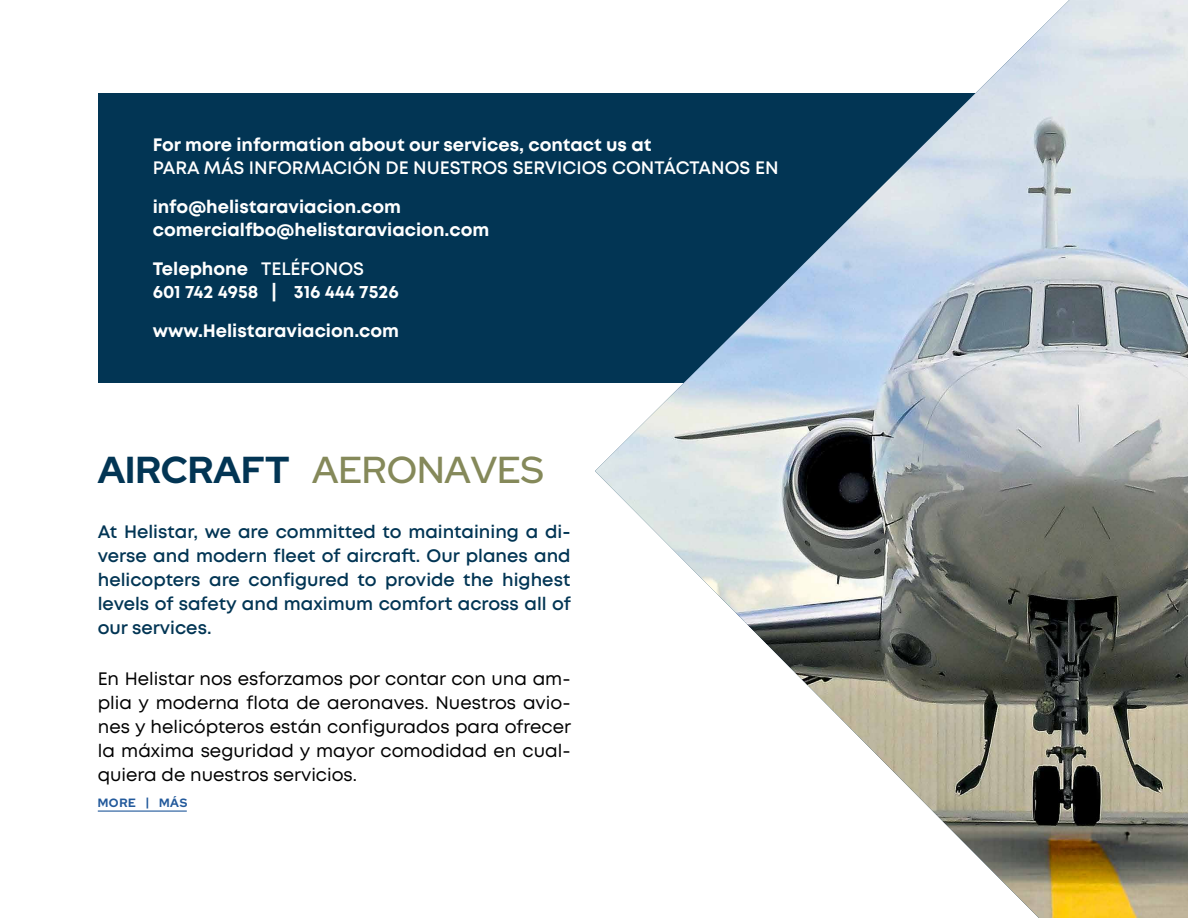
<style>
.page{position:relative;width:1188px;height:918px;background:#fff}
.page>*{position:absolute;margin:0;border:0;box-sizing:border-box;transform-origin:0 0}
.t1{font:600 37.5px "Red Hat Display";color:#85895a}
.t2{font:18px/24px "Mont";color:#000;text-align:justify}
.t3{font:600 18px/24px "Mont";color:#023554;text-align:justify}
.t4{font:700 18px/22.5px "Mont";color:#fff}
.t5{font:600 18px "Mont";color:#fff}
.t6{font:800 12px "Red Hat Display";letter-spacing:.05em;color:#22599b}
.s1{font-weight:600}
.s2{font-weight:800;color:#023554}
</style>
<div class="page">
<hr style="left:98px;top:811px;width:89px;height:1px;background:#22599b">
<div style="left:98px;top:94px;width:996px;height:289px;background:#023554"></div>
<img style="left:595px;top:0;width:593px;height:918px">
<p class="t4" style="left:153px;top:134px;width:500px">For more information about our services, contact us at</p>
<p class="t5" style="left:153px;top:156px;width:627px">PARA MÁS INFORMACIÓN DE NUESTROS SERVICIOS CONTÁCTANOS EN</p>
<p class="t4" style="left:153px;top:196px;width:338px">info@helistaraviacion.com comercialfbo@helistaraviacion.com</p>
<p class="t4" style="left:153px;top:258px;width:247px">Telephone <span class="s1">TELÉFONOS<br></span>601 742 4958 | 316 444 7526</p>
<p class="t4" style="left:153px;top:320px;width:248px">www.Helistaraviacion.com</p>
<h1 class="t1" style="left:98px;top:445px;width:447px"><span class="s2">AIRCRAFT</span> AERONAVES</h1>
<p class="t3" style="left:98px;top:519px;width:475px">At Helistar, we are committed to maintaining a di&shy;verse and modern fleet of aircraft. Our planes and helicopters are configured to provide the highest levels of safety and maximum comfort across all of our services.</p>
<p class="t2" style="left:98px;top:666px;width:475px">En Helistar nos esforzamos por contar con una am&shy;plia y moderna flota de aeronaves. Nuestros avio&shy;nes y helicópteros están configurados para ofrecer la máxima seguridad y mayor comodidad en cual&shy;quiera de nuestros servicios.</p>
<p class="t6" style="left:98px;top:795px;width:91px">MORE | MÁS</p>
</div>
